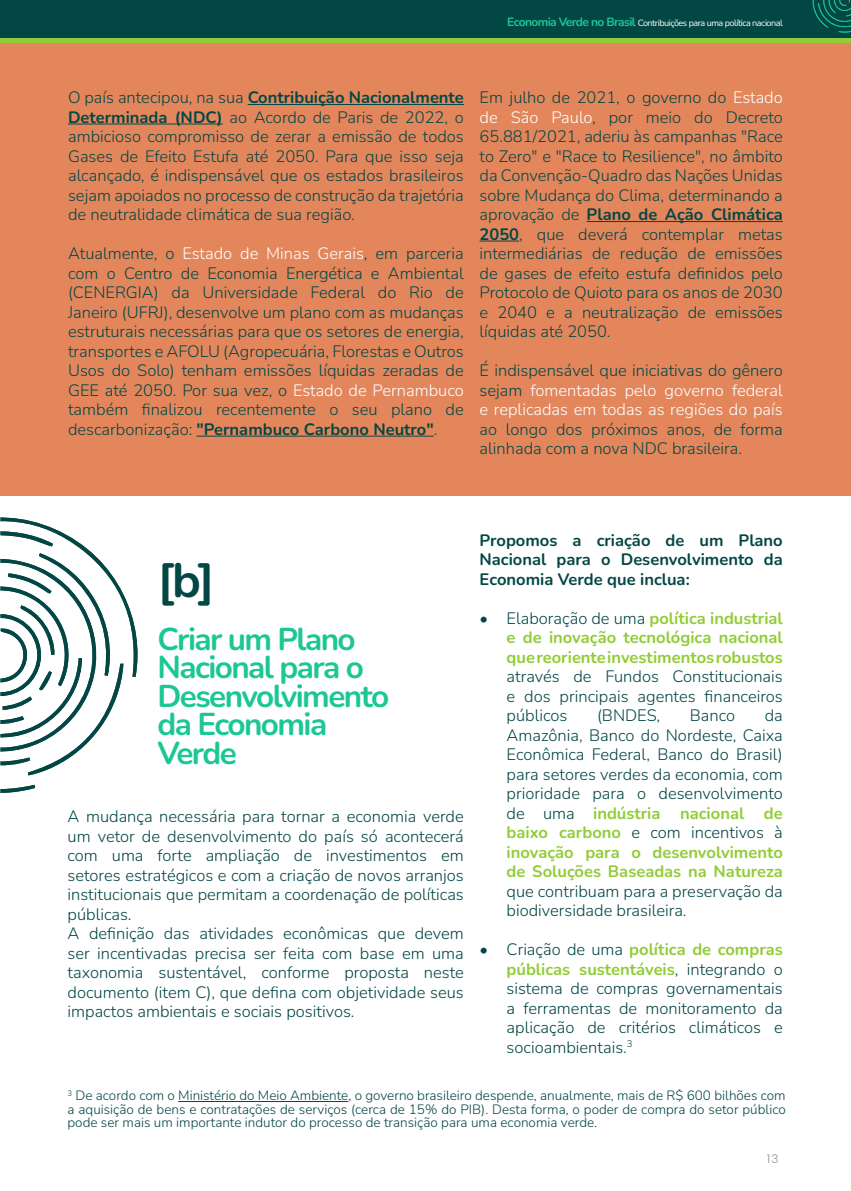
<style>
.page{position:relative;width:851px;height:1191px;background:#fff}
.page>*{position:absolute;margin:0;border:0;box-sizing:border-box;transform-origin:0 0}
.t1{font:700 48px "Nunito";color:#034745}
.t2{font:700 31.5px/28.5px "Nunito";letter-spacing:-.05em;color:#1cc794}
.t3{font:300 16.5px/19.5px "Nunito";color:#034745;text-align:justify}
.t4{font:700 16.5px/19.5px "Nunito";color:#034745;text-align:justify}
.t5{font:300 13.5px/13.5px "Nunito";color:#034745;text-align:justify}
.t6{font:300 12px "Poppins";color:#939598}
.t7{font:9px "Nunito";letter-spacing:-.05em;color:#fff}
.s1{font-weight:700;font-size:12px;color:#1cc794}
.s2{font-weight:700}
.s3{color:#fff}
.s4{font-weight:700;color:#91cc36}
</style>
<div class="page">
<svg style="left:0;top:517px;width:138px;height:276px"></svg>
<div style="left:0;top:38px;width:850px;height:458px;background:#e3865c"></div>
<hr style="left:247px;top:104px;width:217px;height:1px;background:#034745">
<hr style="left:68px;top:124px;width:155px;height:1px;background:#034745">
<hr style="left:196px;top:436px;width:238px;height:1px;background:#034745">
<hr style="left:586px;top:221px;width:196px;height:1px;background:#034745">
<hr style="left:479px;top:241px;width:40px;height:1px;background:#034745">
<hr style="left:178px;top:1101px;width:170px;height:1px;background:#034745">
<div style="left:0;top:30px;width:850px;height:13px;background:#91cc36"></div>
<div style="left:0;top:0;width:850px;height:38px;background:#034745"></div>
<svg style="left:812px;top:0;width:38px;height:33px"></svg>
<p class="t7" style="left:507px;top:16px;width:277px"><span class="s1">Economia Verde no Brasil</span> Contribuições para uma política nacional</p>
<p class="t3" style="left:68px;top:87px;width:397px">O país antecipou, na sua <span class="s2">Contribuição Nacionalmente Determinada (NDC)</span> ao Acordo de Paris de 2022, o ambicioso compromisso de zerar a emissão de todos Gases de Efeito Estufa até 2050. Para que isso seja alcançado, é indispensável que os estados brasileiros sejam apoiados no processo de construção da trajetória de neutralidade climática de sua região.</p>
<p class="t3" style="left:68px;top:243px;width:397px">Atualmente, o <span class="s3">Estado de Minas Gerais</span>, em parceria com o Centro de Economia Energética e Ambiental (CENERGIA) da Universidade Federal do Rio de Janeiro (UFRJ), desenvolve um plano com as mudanças estruturais necessárias para que os setores de energia, transportes e AFOLU (Agropecuária, Florestas e Outros Usos do Solo) tenham emissões líquidas zeradas de GEE até 2050. Por sua vez, o <span class="s3">Estado de Pernambuco </span>também finalizou recentemente o seu plano de descarbonização: <span class="s2">"Pernambuco Carbono Neutro"</span>.</p>
<p class="t3" style="left:479px;top:87px;width:305px">Em julho de 2021, o governo do <span class="s3">Estado de São Paulo</span>, por meio do Decreto 65.881/2021, aderiu às campanhas "Race to Zero" e "Race to Resilience", no âmbito da Convenção-Quadro das Nações Unidas sobre Mudança do Clima, determinando a aprovação de <span class="s2">Plano de Ação Climática 2050</span>, que deverá contemplar metas intermediárias de redução de emissões de gases de efeito estufa definidos pelo Protocolo de Quioto para os anos de 2030 e 2040 e a neutralização de emissões líquidas até 2050.</p>
<p class="t3" style="left:479px;top:360px;width:305px">É indispensável que iniciativas do gênero sejam <span class="s3">fomentadas pelo governo federal e replicadas em todas as regiões do país </span>ao longo dos próximos anos, de forma alinhada com a nova NDC brasileira.</p>
<p class="t4" style="left:479px;top:529px;width:305px">Propomos a criação de um Plano Nacional para o Desenvolvimento da Economia Verde que inclua:</p>
<p class="t3" style="left:506px;top:607px;width:278px;text-indent:-27px">• Elaboração de uma <span class="s4">política industrial e de inovação tecnológica nacional que reoriente investimentos robustos </span>através de Fundos Constitucionais e dos principais agentes financeiros públicos</p>
<p class="t1" style="left:157px;top:547px;width:59px">[b]</p>
<p class="t2" style="left:157px;top:623px;width:233px">Criar um Plano<br>Nacional para o<br>Desenvolvimento da Economia<br>Verde</p>
<p class="t3" style="left:597px;top:705px;width:65px">(BNDES,</p>
<p class="t3" style="left:689px;top:705px;width:47px">Banco</p>
<p class="t3" style="left:506px;top:705px;width:278px;text-indent:258px">da Amazônia, Banco do Nordeste, Caixa Econômica Federal, Banco do Brasil) para setores verdes da economia, com prioridade para o desenvolvimento de uma <span class="s4">indústria nacional de baixo carbono</span> e com incentivos à <span class="s4">inovação para o desenvolvimento de Soluções Baseadas na Natureza </span>que contribuam para a preservação da biodiversidade brasileira.</p>
<p class="t3" style="left:506px;top:939px;width:278px;text-indent:-27px">• Criação de uma <span class="s4">política de compras públicas sustentáveis</span>, integrando o sistema de compras governamentais a ferramentas de monitoramento da aplicação de critérios climáticos e socioambientais.<sup>3</sup></p>
<p class="t5" style="left:68px;top:1088px;width:719px"><sup>3</sup> De acordo com o Ministério do Meio Ambiente, o governo brasileiro despende, anualmente, mais de R$ 600 bilhões com a aquisição de bens e contratações de serviços (cerca de 15% do PIB). Desta forma, o poder de compra do setor público pode ser mais um importante indutor do processo de transição para uma economia verde.</p>
<p class="t6" style="left:766px;top:1152px;width:13px">13</p>
<p class="t3" style="left:68px;top:806px;width:398px">A mudança necessária para tornar a economia verde um vetor de desenvolvimento do país só acontecerá com uma forte ampliação de investimentos em setores estratégicos e com a criação de novos arranjos institucionais que permitam a coordenação de políticas públicas.</p>
<p class="t3" style="left:68px;top:923px;width:398px">A definição das atividades econômicas que devem ser incentivadas precisa ser feita com base em uma taxonomia sustentável, conforme proposta neste documento (item C), que defina com objetividade seus impactos ambientais e sociais positivos.</p>
</div>
